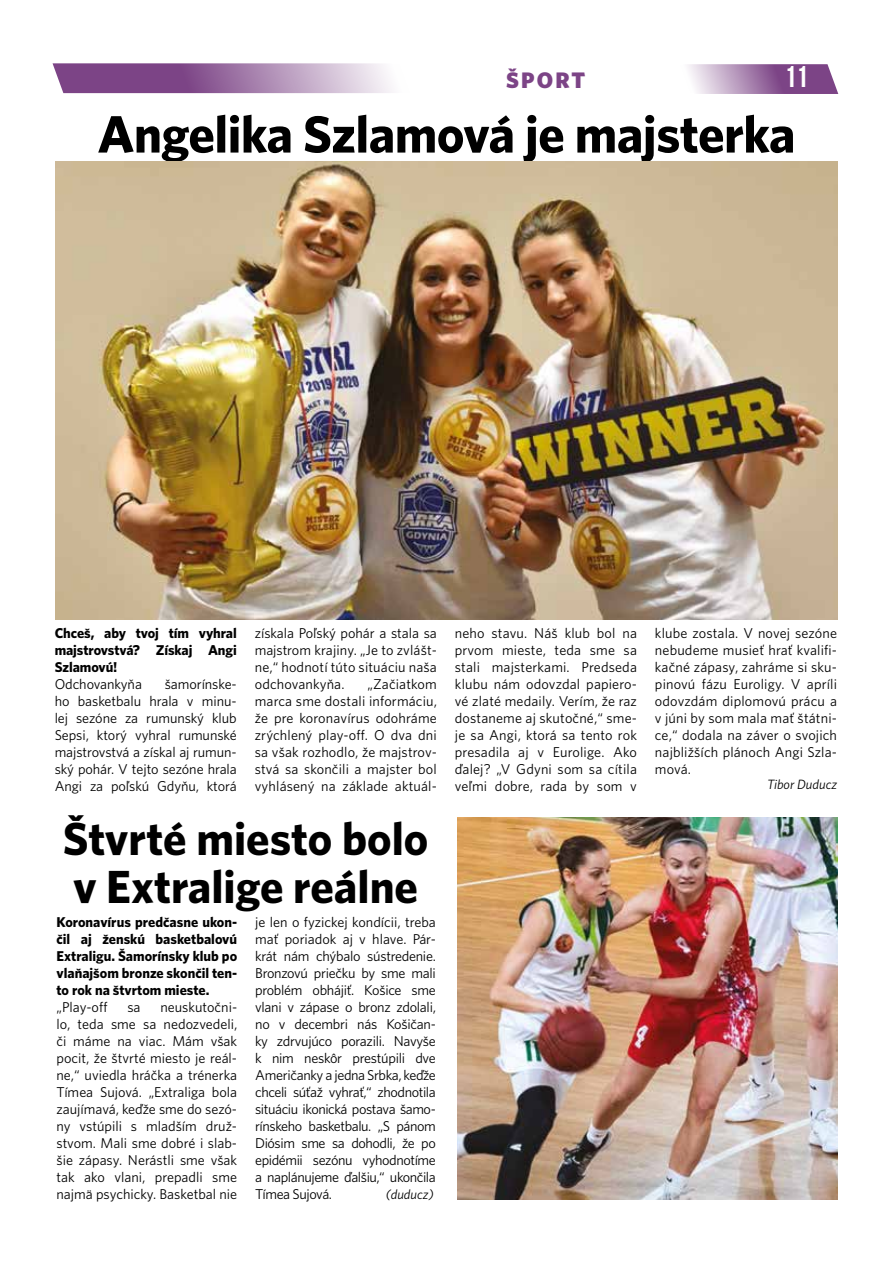
<style>
.page{position:relative;width:893px;height:1263px;background:#fff}
.page>*{position:absolute;margin:0;border:0;box-sizing:border-box;transform-origin:0 0}
.t1{font:52.5px "Whitney CE Bold";letter-spacing:-.01em;color:#000}
.t2{font:46.5px/48px "Whitney CE Bold";color:#000}
.t3{font:30px "Bebas Neue";color:#fff}
.t4{font:22.5px "Whitney CE Black";letter-spacing:.1em;color:#7c4486}
.t5{font:14.25px/17px "Whitney C Ebook";color:#000;text-align:justify}
.t6{font:14.25px/17px "Whitney CE Bold";letter-spacing:-.005em;color:#000;text-align:justify}
.t7{font:italic 13.5px "Whitney C Ebook";color:#000}
</style>
<div class="page">
<svg style="left:688px;top:64px;width:150px;height:30px;background:#a883af"></svg>
<svg style="left:53px;top:63px;width:340px;height:30px;background:#a57fac"></svg>
<img style="left:457px;top:817px;width:381px;height:382px">
<img style="left:55px;top:162px;width:783px;height:458px">
<h3 class="t4" style="left:506px;top:66px;width:81px">ŠPORT</h3>
<h3 class="t3" style="left:784px;top:60px;width:25px">11</h3>
<h1 class="t1" style="left:98px;top:103px;width:699px">Angelika Szlamová je majsterka</h1>
<p class="t6" style="left:55px;top:624px;width:184px">Chceš, aby tvoj tím vyhral majstrovstvá? Získaj Angi Szlamovú!</p>
<p class="t5" style="left:55px;top:675px;width:89px">Odchovankyňa</p>
<p class="t5" style="left:55px;top:675px;width:184px;text-indent:110px">šamorínske&shy;ho basketbalu hrala v minu&shy;lej sezóne za rumunský klub Sepsi, ktorý vyhral rumunské majstrovstvá a získal aj rumun&shy;ský pohár. V tejto sezóne hrala Angi za poľskú Gdyňu, ktorá</p>
<p class="t5" style="left:255px;top:624px;width:184px">získala Poľský pohár a stala sa majstrom krajiny. „Je to zvlášt&shy;ne,“ hodnotí túto situáciu naša odchovankyňa.</p>
<p class="t5" style="left:255px;top:675px;width:184px;text-indent:113px">„Začiatkom marca sme dostali informáciu, že pre koronavírus odohráme zrýchlený play-off. O dva dni sa však rozhodlo, že majstrov&shy;stvá sa skončili a majster bol vyhlásený na základe aktuál-</p>
<h2 class="t2" style="left:63px;top:813px;width:367px">Štvrté miesto bolo v Extralige reálne</h2>
<p class="t6" style="left:56px;top:913px;width:182px">Koronavírus predčasne ukon&shy;čil aj ženskú basketbalovú Extraligu. Šamorínsky klub po vlaňajšom bronze skončil ten&shy;to rok na štvrtom mieste.</p>
<p class="t5" style="left:56px;top:998px;width:53px">„Play-off</p>
<p class="t5" style="left:127px;top:998px;width:15px">sa</p>
<p class="t5" style="left:255px;top:913px;width:182px">je len o fyzickej kondícii, treba mať poriadok aj v hlave. Pár&shy;krát nám chýbalo sústredenie.<br>Bronzovú priečku by sme mali problém obhájiť. Košice sme vlani v zápase o bronz zdolali, no v decembri nás Košičan&shy;ky zdrvujúco porazili. Navyše k nim neskôr prestúpili dve Američanky a jedna Srbka, keďže chceli súťaž vyhrať,“ zhodnotila situáciu ikonická postava šamo&shy;rínskeho basketbalu. „S pánom Diósim sme sa dohodli, že po epidémii sezónu vyhodnotíme a naplánujeme ďalšiu,“ ukončila Tímea Sujová.</p>
<p class="t5" style="left:56px;top:998px;width:182px;text-indent:104px">neuskutočni&shy;lo, teda sme sa nedozvedeli, či máme na viac. Mám však pocit, že štvrté miesto je reál&shy;ne,“ uviedla hráčka a trénerka Tímea Sujová. „Extraliga bola zaujímavá, keďže sme do sezó&shy;ny vstúpili s mladším druž&shy;stvom. Mali sme dobré i slab&shy;šie zápasy. Nerástli sme však tak ako vlani, prepadli sme najmä psychicky. Basketbal nie</p>
<p class="t7" style="left:386px;top:1187px;width:50px">(duducz)</p>
<p class="t5" style="left:455px;top:624px;width:184px">neho stavu. Náš klub bol na prvom mieste, teda sme sa stali majsterkami. Predseda klubu nám odovzdal papiero&shy;vé zlaté medaily. Verím, že raz dostaneme aj skutočné,“ sme&shy;je sa Angi, ktorá sa tento rok presadila aj v Eurolige. Ako ďalej? „V Gdyni som sa cítila veľmi dobre, rada by som v</p>
<p class="t5" style="left:655px;top:624px;width:184px">klube zostala. V novej sezóne nebudeme musieť hrať kvalifi&shy;kačné zápasy, zahráme si sku&shy;pinovú fázu Euroligy. V apríli odovzdám diplomovú prácu a v júni by som mala mať štátni&shy;ce,“ dodala na záver o svojich najbližších plánoch Angi Szla&shy;mová.</p>
<p class="t7" style="left:767px;top:776px;width:71px">Tibor Duducz</p>
</div>
